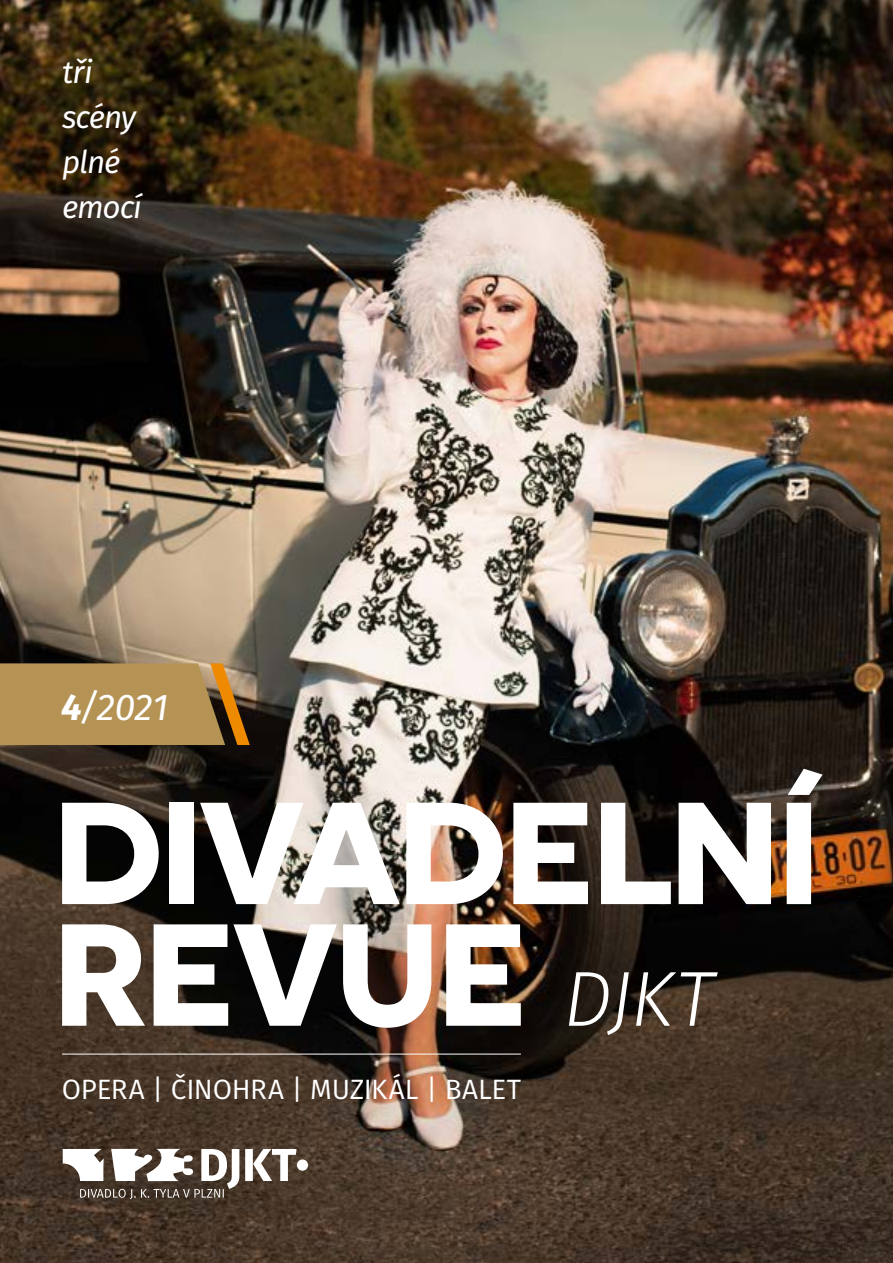
<style>
.page{position:relative;width:893px;height:1263px;background:#fff}
.page>*{position:absolute;margin:0;border:0;box-sizing:border-box;transform-origin:0 0}
.t1{font:700 144.75px/121.6px "Novecentosanswide";letter-spacing:-.015em;color:#fff}
.t2{font:italic 37.2px "Fira Sans";color:#fff}
.t3{font:italic 31.35px/44.8px "Fira Sans";letter-spacing:-.04em;color:#fff}
.t4{font:27.9px "Fira Sans";letter-spacing:-.01em;color:#fff}
.s1{font-weight:700}
.s2{font-family:"Fira Sans";font-weight:300;font-style:italic;font-size:78px}
</style>
<div class="page">
<img style="left:0;top:0;width:893px;height:1263px">
<hr style="left:62px;top:1054px;width:459px;height:1px;background:#fff">
<svg style="left:0;top:663px;width:250px;height:82px;background:#af8c4f"></svg>
<svg style="left:245px;top:1149px;width:52px;height:32px"></svg>
<div style="left:297px;top:1159px;width:11px;height:12px;background:#fff;border-radius:50%"></div>
<svg style="left:63px;top:1149px;width:176px;height:50px"></svg>
<p class="t3" style="left:62px;top:50px;width:81px">tři scény plné emocí</p>
<h2 class="t2" style="left:61px;top:681px;width:109px"><span class="s1">4</span>/2021</h2>
<h1 class="t1" style="left:54px;top:789px;width:767px">DIVADELNÍ<br>REVUE <span class="s2">DJKT</span></h1>
<p class="t4" style="left:62px;top:1070px;width:461px">OPERA | ČINOHRA | MUZIKÁL | BALET</p>
</div>
